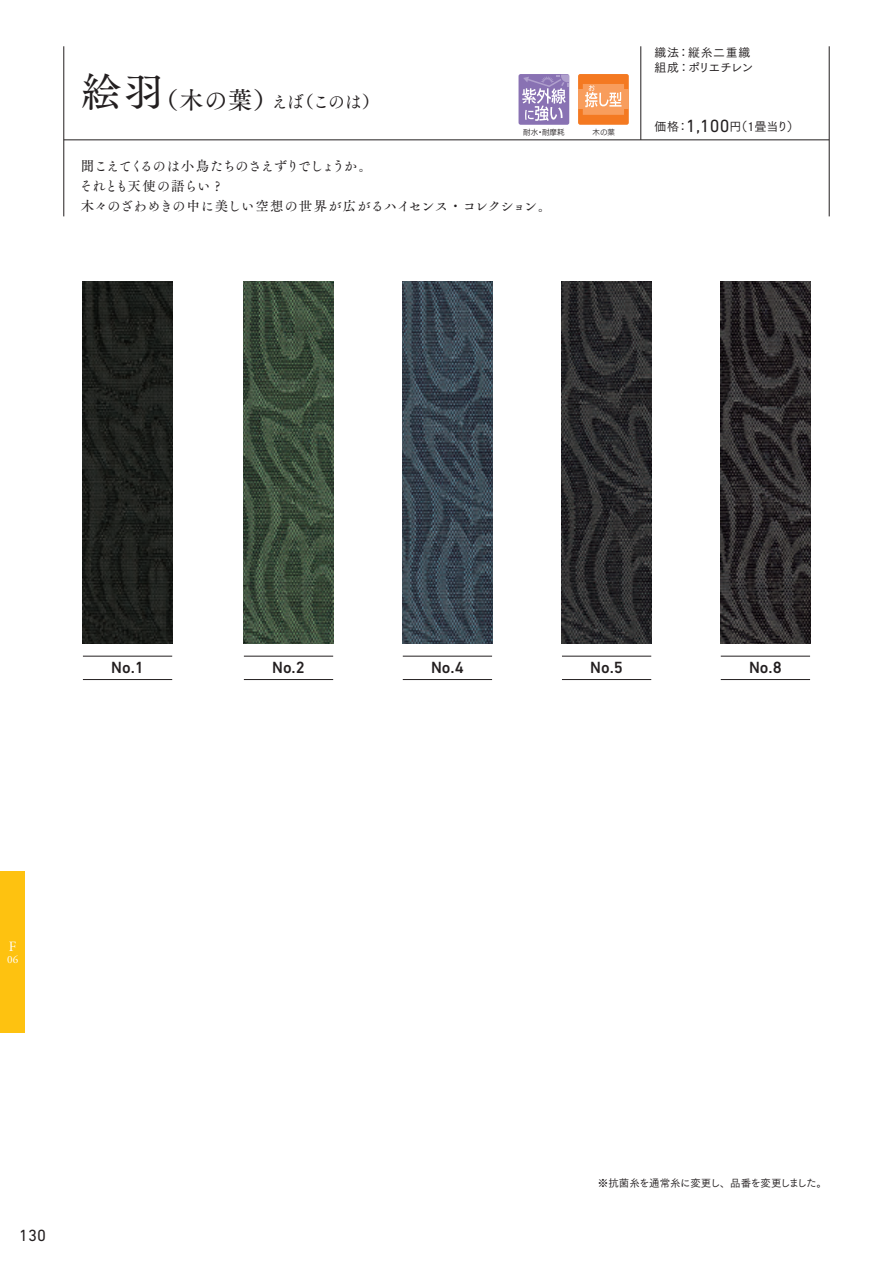
<style>
.page{position:relative;width:893px;height:1263px;background:#fff}
.page>*{position:absolute;margin:0;border:0;box-sizing:border-box;transform-origin:0 0}
.t1{font:17.25px "Tsuku A Old Min Pr 6 M";color:#231f20}
.t2{font:500 16.5px "DIN Next LT Pro";color:#231f20}
.t3{font:16.5px "DIN Next LT Pro";color:#231f20}
.t4{font:14.1px "Adobe Garamond Pro";color:#fff}
.t5{font:13.5px/20.2px "Tsuku A Old Min Pr 6 M";letter-spacing:-.04em;color:#231f20}
.t6{font:12px/15px "Tsuku Go Pro M";letter-spacing:.05em;color:#231f20}
.t7{font:12px "Tsuku Go Pro M";color:#231f20}
.t8{font:10.95px "Adobe Garamond Pro";color:#fff}
.t9{font:10.5px "Tsuku Go Pro M";letter-spacing:-.045em;color:#231f20}
.t10{font:7.5px "UD Kakugo Small Pr 6 R";color:#231f20}
.s1{font-size:40.5px}
.s2{font-size:24px}
.s3{font-family:"DIN Next LT Pro";font-size:18px}
</style>
<div class="page">
<div style="left:0;top:872px;width:25px;height:161px;background:#fec210"></div>
<hr style="left:63px;top:46px;width:1px;height:170px;background:#231f20">
<hr style="left:829px;top:46px;width:1px;height:170px;background:#231f20">
<hr style="left:64px;top:139px;width:765px;height:1px;background:#231f20">
<hr style="left:640px;top:46px;width:1px;height:94px;background:#231f20">
<img style="left:244px;top:282px;width:89px;height:361px">
<hr style="left:244px;top:656px;width:89px;height:1px;background:#231f20">
<hr style="left:244px;top:679px;width:89px;height:1px;background:#231f20">
<img style="left:403px;top:282px;width:89px;height:361px">
<hr style="left:403px;top:656px;width:89px;height:1px;background:#231f20">
<hr style="left:403px;top:679px;width:89px;height:1px;background:#231f20">
<div style="left:578px;top:74px;width:51px;height:51px;background:#f47921;border-radius:2px"></div>
<div style="left:578px;top:90px;width:5px;height:19px;background:#f89d5c"></div>
<div style="left:624px;top:90px;width:5px;height:19px;background:#f89d5c"></div>
<svg style="left:583px;top:84px;width:41px;height:31px"></svg>
<div style="left:519px;top:74px;width:50px;height:51px;background:#8972b3;border-radius:2px"></div>
<svg style="left:522px;top:74px;width:48px;height:47px"></svg>
<img style="left:562px;top:282px;width:89px;height:361px">
<hr style="left:562px;top:656px;width:89px;height:1px;background:#231f20">
<hr style="left:562px;top:679px;width:89px;height:1px;background:#231f20">
<img style="left:721px;top:282px;width:89px;height:361px">
<hr style="left:721px;top:656px;width:89px;height:1px;background:#231f20">
<hr style="left:721px;top:679px;width:89px;height:1px;background:#231f20">
<img style="left:83px;top:282px;width:89px;height:361px">
<hr style="left:83px;top:656px;width:89px;height:1px;background:#231f20">
<hr style="left:83px;top:679px;width:89px;height:1px;background:#231f20">
<p class="t1" style="left:81px;top:86px;width:300px"><span class="s1">絵羽</span><span class="s2">（木の葉）</span>えば（このは）</p>
<p class="t10" style="left:523px;top:128px;width:43px">耐水・耐摩耗</p>
<p class="t10" style="left:593px;top:128px;width:24px">木の葉</p>
<p class="t5" style="left:79px;top:155px;width:474px">聞こえてくるのは小鳥たちのさえずりでしょうか。<br>それとも天使の語らい ?<br>木々のざわめきの中に美しい空想の世界が広がるハイセンス・コレクション。</p>
<p class="t6" style="left:654px;top:44px;width:100px">織法：縦糸二重織組成：ポリエチレン</p>
<p class="t7" style="left:654px;top:117px;width:146px">価格：<span class="s3">1,100</span>円（1畳当り）</p>
<p class="t2" style="left:111px;top:658px;width:34px">No.1</p>
<p class="t2" style="left:590px;top:658px;width:34px">No.5</p>
<p class="t2" style="left:749px;top:658px;width:34px">No.8</p>
<p class="t2" style="left:272px;top:658px;width:34px">No.2</p>
<p class="t2" style="left:431px;top:658px;width:34px">No.4</p>
<p class="t4" style="left:9px;top:938px;width:9px">F</p>
<p class="t8" style="left:7px;top:953px;width:13px">06</p>
<p class="t3" style="left:19px;top:1226px;width:28px">130</p>
<p class="t9" style="left:598px;top:1174px;width:230px">※抗菌糸を通常糸に変更し、品番を変更しました。</p>
</div>
